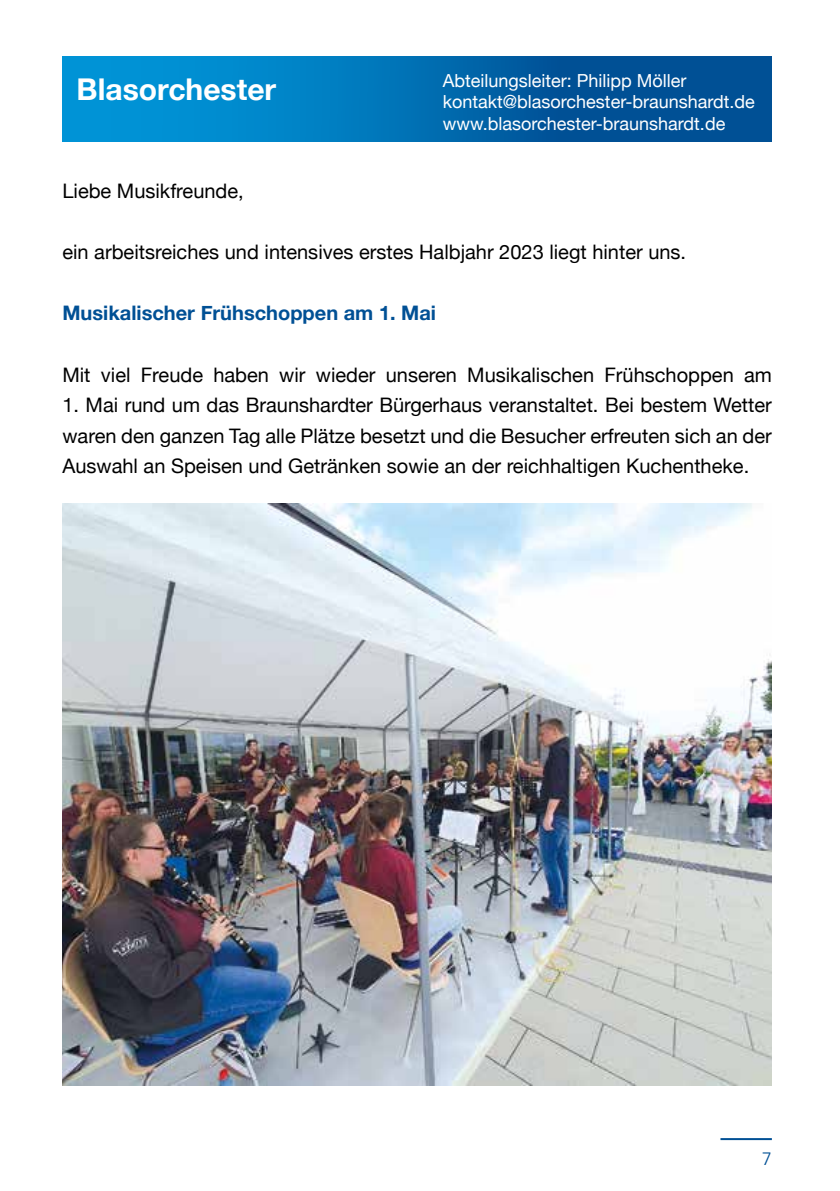
<style>
.page{position:relative;width:840px;height:1191px;background:#fff}
.page>*{position:absolute;margin:0;border:0;box-sizing:border-box;transform-origin:0 0}
.t1{font:700 30px "Helvetica Neue";color:#fff}
.t2{font:20px/30.6px "Helvetica Neue";color:#000;text-align:justify}
.t3{font:700 20px "Helvetica Neue";color:#005095}
.t4{font:18px/21.6px "Helvetica Neue";color:#fff}
.t5{font:300 18px "Frutiger LT Std";color:#005095}
</style>
<div class="page">
<hr style="left:720px;top:1138px;width:51px;height:2px;background:#005095">
<div style="left:62px;top:57px;width:709px;height:85px;background:linear-gradient(to right,#009cde,#004288)"></div>
<img style="left:62px;top:504px;width:709px;height:581px">
<h1 class="t1" style="left:77px;top:65px;width:201px">Blasorchester</h1>
<p class="t4" style="left:442px;top:70px;width:313px">Abteilungsleiter: Philipp Möller kontakt@blasorchester-braunshardt.de www.blasorchester-braunshardt.de</p>
<p class="t2" style="left:62px;top:177px;width:183px">Liebe Musikfreunde,</p>
<p class="t2" style="left:62px;top:238px;width:625px">ein arbeitsreiches und intensives erstes Halbjahr 2023 liegt hinter uns.</p>
<p class="t3" style="left:62px;top:297px;width:375px">Musikalischer Frühschoppen am 1. Mai</p>
<p class="t2" style="left:62px;top:360px;width:710px">Mit viel Freude haben wir wieder unseren Musikalischen Frühschoppen am</p>
<p class="t2" style="left:62px;top:391px;width:710px">1. Mai rund um das Braunshardter Bürgerhaus veranstaltet. Bei bestem Wetter waren den ganzen Tag alle Plätze besetzt und die Besucher erfreuten sich an der Auswahl an Speisen und Getränken sowie an der reichhaltigen Kuchentheke.</p>
<p class="t5" style="left:761px;top:1148px;width:12px">7</p>
</div>
